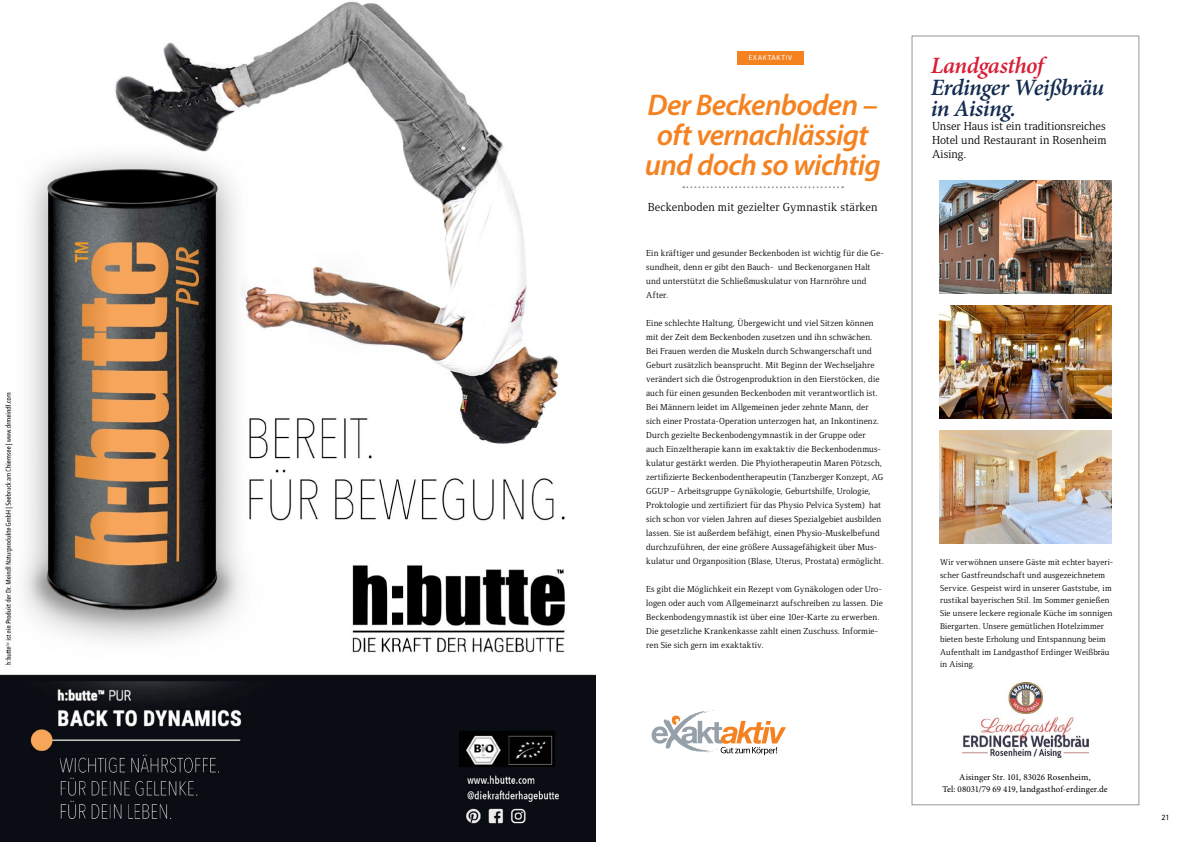
<style>
.page{position:relative;width:1191px;height:842px;background:#fff}
.page>*{position:absolute;margin:0;border:0;box-sizing:border-box;transform-origin:0 0}
.t1{font:italic 600 30px/30px "Myriad Pro";letter-spacing:-.025em;color:#f58220;text-align:center}
.t2{font:italic 600 23.4px/21.3px "Minion Pro";letter-spacing:-.025em;color:#142c50}
.t3{font:italic 600 23.4px "Minion Pro";letter-spacing:-.025em;color:#d81e35}
.t4{font:12px/14px "Foundry Form Serif";letter-spacing:.005em;color:#000;text-align:justify}
.t5{font:9px/14px "Foundry Form Serif";letter-spacing:.015em;color:#000}
.t6{font:9px/12px "Minion Pro";letter-spacing:.005em;color:#000;text-align:center}
.t7{font:8.7px/12.8px "Foundry Form Serif";letter-spacing:.015em;color:#000}
.t8{font:8px "Myriad Pro";color:#000}
.t9{font:7.2px "Myriad Pro";letter-spacing:.095em;color:#fff}
</style>
<div class="page">
<img style="left:0;top:1px;width:595px;height:841px">
<div style="left:912px;top:36px;width:227px;height:769px;border:1px solid #939598"></div>
<img style="left:939px;top:305px;width:173px;height:114px">
<img style="left:939px;top:180px;width:173px;height:114px">
<img style="left:939px;top:430px;width:173px;height:114px">
<img style="left:963px;top:682px;width:125px;height:75px">
<svg style="left:683px;top:186px;width:160px;height:2px"></svg>
<div style="left:737px;top:51px;width:66px;height:13px;background:#f58220"></div>
<svg style="left:651px;top:710px;width:135px;height:45px"></svg>
<p class="t9" style="left:748px;top:54px;width:45px">EXAKTAKTIV</p>
<h1 class="t1" style="left:644px;top:89px;width:237px">Der Beckenboden – oft vernachlässigt und doch so wichtig</h1>
<h3 class="t4" style="left:647px;top:200px;width:231px">Beckenboden mit gezielter Gymnastik stärken</h3>
<p class="t5" style="left:646px;top:246px;width:239px">Ein kräftiger und gesunder Beckenboden ist wichtig für die Ge&shy;sundheit, denn er gibt den Bauch- und Beckenorganen Halt und unterstützt die Schließmuskulatur von Harnröhre und After.</p>
<p class="t5" style="left:646px;top:316px;width:239px">Eine schlechte Haltung, Übergewicht und viel Sitzen können mit der Zeit dem Beckenboden zusetzen und ihn schwächen.<br>Bei Frauen werden die Muskeln durch Schwangerschaft und Geburt zusätzlich beansprucht. Mit Beginn der Wechseljahre verändert sich die Östrogenproduktion in den Eierstöcken, die auch für einen gesunden Beckenboden mit verantwortlich ist.<br>Bei Männern leidet im Allgemeinen jeder zehnte Mann, der sich einer Prostata-Operation unterzogen hat, an Inkontinenz.<br>Durch gezielte Beckenbodengymnastik in der Gruppe oder auch Einzeltherapie kann im exaktaktiv die Beckenbodenmus&shy;kulatur gestärkt werden. Die Phyiotherapeutin Maren Pötzsch, zertifizierte Beckenbodentherapeutin (Tanzberger Konzept, AG GGUP – Arbeitsgruppe Gynäkologie, Geburtshilfe, Urologie, Proktologie und zertifiziert für das Physio Pelvica System) hat sich schon vor vielen Jahren auf dieses Spezialgebiet ausbilden lassen. Sie ist außerdem befähigt, einen Physio-Muskelbefund durchzuführen, der eine größere Aussagefähigkeit über Mus&shy;kulatur und Organposition (Blase, Uterus, Prostata) ermöglicht.</p>
<p class="t5" style="left:646px;top:582px;width:238px">Es gibt die Möglichkeit ein Rezept vom Gynäkologen oder Uro&shy;logen oder auch vom Allgemeinarzt aufschreiben zu lassen. Die Beckenbodengymnastik ist über eine 10er-Karte zu erwerben.<br>Die gesetzliche Krankenkasse zahlt einen Zuschuss. Informie&shy;ren Sie sich gern im exaktaktiv.</p>
<h2 class="t3" style="left:930px;top:49px;width:114px">Landgasthof</h2>
<h2 class="t2" style="left:930px;top:76px;width:175px">Erdinger Weißbräu in Aising.</h2>
<h3 class="t4" style="left:932px;top:119px;width:176px">Unser Haus ist ein traditionsreiches Hotel und Restaurant in Rosenheim Aising.</h3>
<p class="t7" style="left:940px;top:556px;width:175px">Wir verwöhnen unsere Gäste mit echter bayeri&shy;scher Gastfreundschaft und ausgezeichnetem Service. Gespeist wird in unserer Gaststube, im rustikal bayerischen Stil. Im Sommer genießen Sie unsere leckere regionale Küche im sonnigen Biergarten. Unsere gemütlichen Hotelzimmer bieten beste Erholung und Entspannung beim Aufenthalt im Landgasthof Erdinger Weißbräu in Aising.</p>
<p class="t6" style="left:942px;top:771px;width:167px">Aisinger Str. 101, 83026 Rosenheim,<br>Tel: 08031/79 69 419, landgasthof-erdinger.de</p>
<p class="t8" style="left:1161px;top:812px;width:10px">21</p>
</div>
